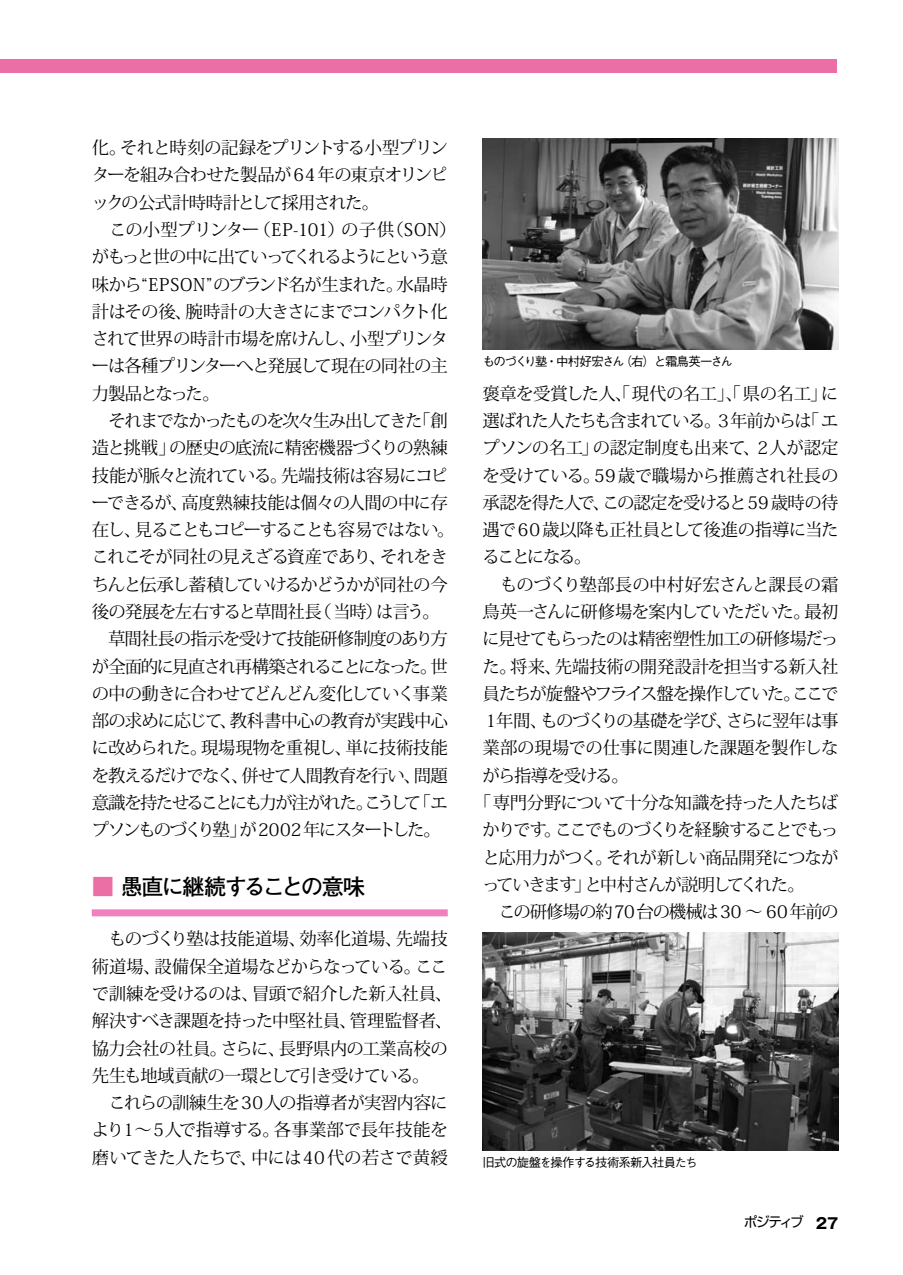
<style>
.page{position:relative;width:903px;height:1275px;background:#fff}
.page>*{position:absolute;margin:0;border:0;box-sizing:border-box;transform-origin:0 0}
.t1{font:700 22.4px "Futo Go B101 Pro";letter-spacing:-.075em;color:#000}
.t2{font:17.32px/27.3px "Koz Min Pro";letter-spacing:-.05em;color:#000}
.t3{font:17.32px/27.3px "Koz Min Pro";letter-spacing:-.03em;color:#000}
.t4{font:17.32px "Koz Min Pro";letter-spacing:-.025em;color:#000}
.t5{font:17.32px "Koz Min Pro";letter-spacing:-.085em;color:#000}
.t6{font:17.32px "Koz Min Pro";letter-spacing:-.11em;color:#000}
.t7{font:17.32px "Koz Min Pro";letter-spacing:-.105em;color:#000}
.t8{font:17.32px "Koz Min Pro";letter-spacing:-.015em;color:#000}
.t9{font:17.32px "Koz Min Pro";letter-spacing:-.02em;color:#000}
.t10{font:17.32px "Koz Min Pro";letter-spacing:-.005em;color:#000}
.t11{font:17.32px "Koz Min Pro";letter-spacing:-.08em;color:#000}
.t12{font:13.65px "Shin Go Pro";letter-spacing:-.15em;color:#000}
.t13{font:500 12.42px "Gothic BBB Pro";letter-spacing:-.11em;color:#000}
.t14{font:500 12.42px "Gothic BBB Pro";letter-spacing:-.09em;color:#000}
.s1{color:#eb6ea5}
.s2{font-family:"Gothic MB101 Pro";font-weight:700;font-size:14.88px}
</style>
<div class="page">
<div style="left:0;top:60px;width:837px;height:13px;background:#eb6ea5"></div>
<div style="left:92px;top:909px;width:356px;height:7px;background:#f280bf"></div>
<img style="left:482px;top:139px;width:356px;height:211px">
<img style="left:482px;top:933px;width:356px;height:218px">
<p class="t2" style="left:92px;top:134px;width:366px">化。それと時刻の記録をプリントする小型プリンターを組み合わせた製品が64 年の東京オリンピックの公式計時時計として採用された。<br>　この小型プリンター（EP-101）の子供（SON）がもっと世の中に出ていってくれるようにという意味から“EPSON”のブランド名が生まれた。水晶時計はその後、腕時計の大きさにまでコンパクト化されて世界の時計市場を席けんし、小型プリンターは各種プリンターへと発展して現在の同社の主力製品となった。<br>　それまでなかったものを次々生み出してきた「創造と挑戦」の歴史の底流に精密機器づくりの熟練技能が脈々と流れている。先端技術は容易にコピーできるが、高度熟練技能は個々の人間の中に存在し、見ることもコピーすることも容易ではない。これこそが同社の見えざる資産であり、それをきちんと伝承し蓄積していけるかどうかが同社の今後の発展を左右すると草間社長（当時）は言う。　草間社長の指示を受けて技能研修制度のあり方が全面的に見直され再構築されることになった。世の中の動きに合わせてどんどん変化していく事業部の求めに応じて、教科書中心の教育が実践中心に改められた。現場現物を重視し、単に技術技能を教えるだけでなく、併せて人間教育を行い、問題意識を持たせることにも力が注がれた。こうして「エプソンものづくり塾」が 2002 年にスタートした。</p>
<p class="t1" style="left:92px;top:869px;width:275px"><span class="s1">■</span> 愚直に継続することの意味</p>
<p class="t3" style="left:92px;top:925px;width:362px">　ものづくり塾は技能道場、効率化道場、先端技術道場、設備保全道場などからなっている。ここで訓練を受けるのは、冒頭で紹介した新入社員、解決すべき課題を持った中堅社員、管理監督者、協力会社の社員。さらに、長野県内の工業高校の先生も地域貢献の一環として引き受けている。<br>　これらの訓練生を30人の指導者が実習内容により１～５人で指導する。各事業部で長年技能を磨いてきた人たちで、中には40 代の若さで黄綬</p>
<p class="t13" style="left:482px;top:351px;width:252px">ものづくり塾・中村好宏さん（右）と霜鳥英一さん</p>
<p class="t4" style="left:482px;top:381px;width:357px">褒章を受賞した人、「現代の名工」、「県の名工」に</p>
<p class="t5" style="left:482px;top:408px;width:357px">選ばれた人たちも含まれている。３年前からは「エ</p>
<p class="t8" style="left:482px;top:436px;width:357px">プソンの名工」の認定制度も出来て、２人が認定</p>
<p class="t9" style="left:482px;top:463px;width:357px">を受けている。59歳で職場から推薦され社長の</p>
<p class="t2" style="left:482px;top:488px;width:357px">承認を得た人で、この認定を受けると59 歳時の待</p>
<p class="t3" style="left:482px;top:516px;width:357px">遇で60歳以降も正社員として後進の指導に当た</p>
<p class="t2" style="left:482px;top:543px;width:111px">ることになる。</p>
<p class="t10" style="left:482px;top:572px;width:357px">　ものづくり塾部長の中村好宏さんと課長の霜</p>
<p class="t2" style="left:482px;top:597px;width:357px">鳥英一さんに研修場を案内していただいた。最初</p>
<p class="t2" style="left:482px;top:625px;width:357px">に見せてもらったのは精密塑性加工の研修場だっ</p>
<p class="t3" style="left:482px;top:652px;width:357px">た。将来、先端技術の開発設計を担当する新入社</p>
<p class="t6" style="left:482px;top:681px;width:357px">員たちが旋盤やフライス盤を操作していた。ここで</p>
<p class="t2" style="left:482px;top:707px;width:357px">１年間、ものづくりの基礎を学び、さらに翌年は事</p>
<p class="t4" style="left:482px;top:736px;width:357px">業部の現場での仕事に関連した課題を製作しな</p>
<p class="t2" style="left:482px;top:761px;width:148px">がら指導を受ける。</p>
<p class="t2" style="left:474px;top:788px;width:366px">「専門分野について十分な知識を持った人たちば</p>
<p class="t7" style="left:482px;top:818px;width:357px">かりです。ここでものづくりを経験することでもっ</p>
<p class="t2" style="left:482px;top:843px;width:357px">と応用力がつく。それが新しい商品開発につなが</p>
<p class="t11" style="left:482px;top:872px;width:324px">っていきます」と中村さんが説明してくれた。</p>
<p class="t2" style="left:482px;top:898px;width:357px">　この研修場の約70台の機械は30 ～ 60年前の</p>
<p class="t14" style="left:482px;top:1152px;width:216px">旧式の旋盤を操作する技術系新入社員たち</p>
<p class="t12" style="left:744px;top:1211px;width:96px">ポジティブ <span class="s2">27</span></p>
</div>
